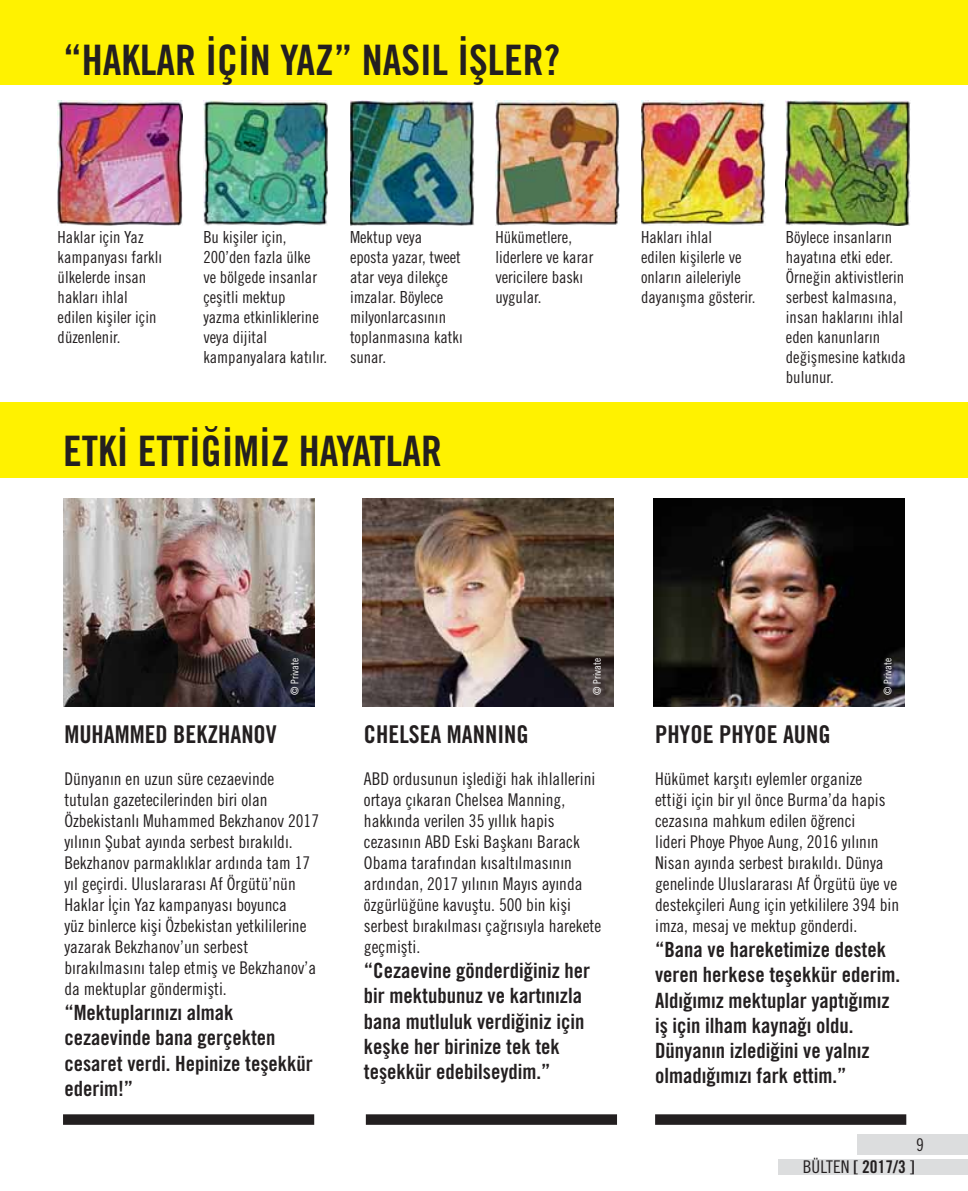
<style>
.page{position:relative;width:968px;height:1191px;background:#fff}
.page>*{position:absolute;margin:0;border:0;box-sizing:border-box;transform-origin:0 0}
.t1{font:42px "Trade Gothic LT Std Bd Cn 20";color:#231f20}
.t2{font:24.5px "Trade Gothic LT Std Bd Cn 20";color:#231f20}
.t3{font:21px/25.2px "Trade Gothic LT Std Bd Cn 20";color:#231f20}
.t4{font:17.5px/21px "Trade Gothic LT Std Cn 18";color:#231f20}
.t5{font:17.5px "Trade Gothic LT Std Bd Cn 20";color:#231f20}
.t6{font:16.62px/19.9px "Trade Gothic LT Std Cn 18";color:#231f20}
.t7{font:10.5px "Trade Gothic LT Std Cn 18";color:#fff}
.s1{font-family:"Trade Gothic LT Std Cn 18"}
</style>
<div class="page">
<div style="left:777px;top:1159px;width:190px;height:15px;background:#dcddde"></div>
<div style="left:856px;top:1134px;width:111px;height:21px;background:#dcddde"></div>
<div style="left:0;top:0;width:967px;height:84px;background:#fff200"></div>
<img style="left:58px;top:101px;width:124px;height:124px">
<img style="left:641px;top:101px;width:124px;height:124px">
<img style="left:203px;top:101px;width:125px;height:124px">
<img style="left:785px;top:101px;width:125px;height:124px">
<img style="left:350px;top:101px;width:124px;height:124px">
<img style="left:495px;top:101px;width:124px;height:124px">
<div style="left:0;top:402px;width:967px;height:75px;background:#fff200"></div>
<img style="left:63px;top:499px;width:251px;height:208px">
<img style="left:362px;top:499px;width:251px;height:208px">
<img style="left:653px;top:499px;width:251px;height:208px">
<div style="left:63px;top:1114px;width:251px;height:10px;background:#231f20"></div>
<div style="left:366px;top:1114px;width:251px;height:10px;background:#231f20"></div>
<div style="left:655px;top:1114px;width:251px;height:10px;background:#231f20"></div>
<h1 class="t1" style="left:63px;top:45px;width:498px">“HAKLAR İÇİN YAZ” NASIL İŞLER?</h1>
<p class="t6" style="left:58px;top:229px;width:106px">Haklar için Yaz kampanyası farklı ülkelerde insan hakları ihlal edilen kişiler için düzenlenir.</p>
<p class="t6" style="left:203px;top:229px;width:125px">Bu kişiler için,<br>200’den fazla ülke ve bölgede insanlar çeşitli mektup<br>yazma etkinliklerine veya dijital kampanyalara katılır.</p>
<p class="t6" style="left:350px;top:229px;width:114px">Mektup veya eposta yazar, tweet atar veya dilekçe imzalar. Böylece milyonlarcasının toplanmasına katkı sunar.</p>
<p class="t6" style="left:495px;top:229px;width:99px">Hükümetlere, liderlere ve karar vericilere baskı uygular.</p>
<p class="t6" style="left:641px;top:229px;width:116px">Hakları ihlal<br>edilen kişilerle ve onların aileleriyle dayanışma gösterir.</p>
<p class="t6" style="left:785px;top:229px;width:122px">Böylece insanların hayatına etki eder.<br>Örneğin aktivistlerin serbest kalmasına, insan haklarını ihlal eden kanunların değişmesine katkıda bulunur.</p>
<h1 class="t1" style="left:63px;top:436px;width:380px">ETKİ ETTİĞİMİZ HAYATLAR</h1>
<p class="t7" style="left:291px;top:694px;width:38px;rotate:-90deg">© Private</p>
<p class="t7" style="left:593px;top:694px;width:38px;rotate:-90deg">© Private</p>
<p class="t7" style="left:883px;top:694px;width:38px;rotate:-90deg">© Private</p>
<h2 class="t2" style="left:64px;top:725px;width:214px">MUHAMMED BEKZHANOV</h2>
<p class="t4" style="left:64px;top:770px;width:256px">Dünyanın en uzun süre cezaevinde tutulan gazetecilerinden biri olan Özbekistanlı Muhammed Bekzhanov 2017 yılının Şubat ayında serbest bırakıldı.<br>Bekzhanov parmaklıklar ardında tam 17 yıl geçirdi. Uluslararası Af Örgütü’nün Haklar İçin Yaz kampanyası boyunca<br>yüz binlerce kişi Özbekistan yetkililerine yazarak Bekzhanov’un serbest bırakılmasını talep etmiş ve Bekzhanov’a da mektuplar göndermişti.</p>
<p class="t3" style="left:64px;top:1002px;width:250px">“Mektuplarınızı almak cezaevinde bana gerçekten cesaret verdi. Hepinize teşekkür ederim!”</p>
<h2 class="t2" style="left:364px;top:725px;width:166px">CHELSEA MANNING</h2>
<p class="t4" style="left:364px;top:770px;width:239px">ABD ordusunun işlediği hak ihlallerini ortaya çıkaran Chelsea Manning, hakkında verilen 35 yıllık hapis cezasının ABD Eski Başkanı Barack Obama tarafından kısaltılmasının ardından, 2017 yılının Mayıs ayında özgürlüğüne kavuştu. 500 bin kişi serbest bırakılması çağrısıyla harekete geçmişti.</p>
<p class="t3" style="left:364px;top:960px;width:228px">“Cezaevine gönderdiğiniz her bir mektubunuz ve kartınızla bana mutluluk verdiğiniz için keşke her birinize tek tek teşekkür edebilseydim.”</p>
<h2 class="t2" style="left:655px;top:725px;width:177px">PHYOE PHYOE AUNG</h2>
<p class="t4" style="left:655px;top:770px;width:245px">Hükümet karşıtı eylemler organize<br>ettiği için bir yıl önce Burma’da hapis cezasına mahkum edilen öğrenci<br>lideri Phoye Phyoe Aung, 2016 yılının Nisan ayında serbest bırakıldı. Dünya genelinde Uluslararası Af Örgütü üye ve destekçileri Aung için yetkililere 394 bin imza, mesaj ve mektup gönderdi.</p>
<p class="t3" style="left:655px;top:939px;width:246px">“Bana ve hareketimize destek veren herkese teşekkür ederim.<br>Aldığımız mektuplar yaptığımız iş için ilham kaynağı oldu.<br>Dünyanın izlediğini ve yalnız olmadığımızı fark ettim.”</p>
<p class="t4" style="left:915px;top:1136px;width:9px">9</p>
<p class="t5" style="left:802px;top:1160px;width:113px"><span class="s1">BÜLTEN</span> [ 2017/3 ]</p>
</div>
